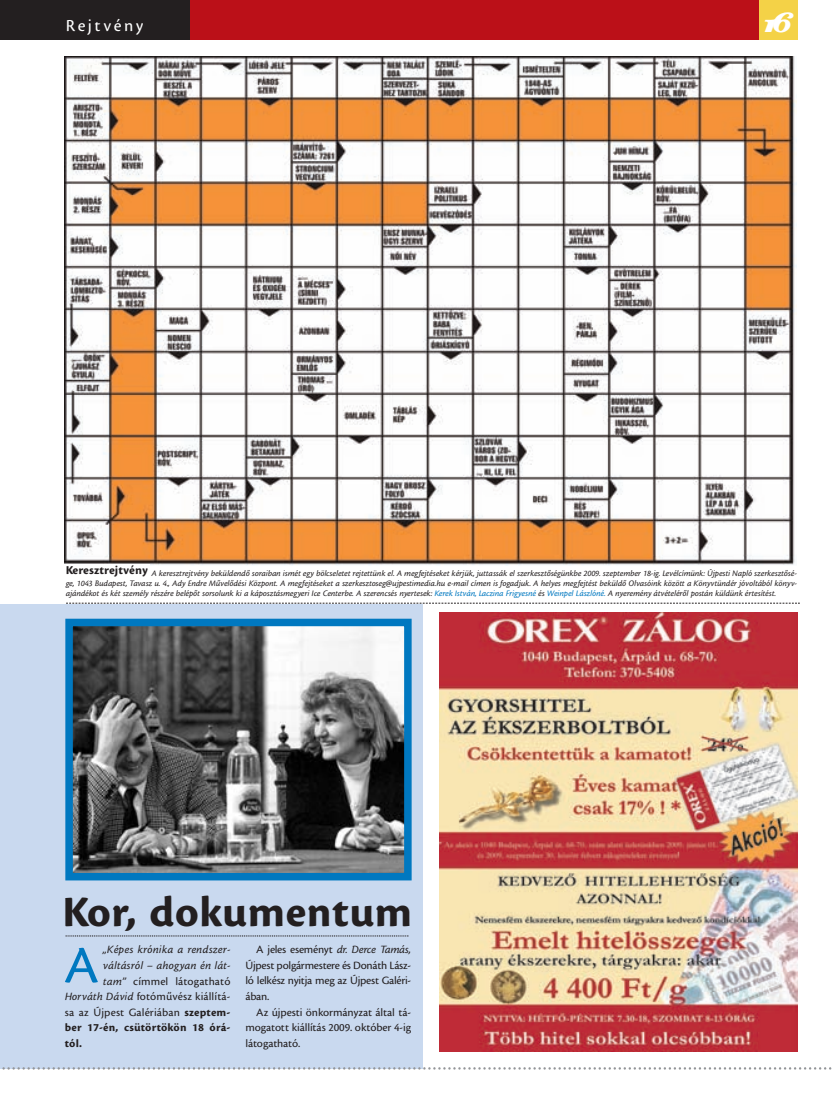
<style>
.page{position:relative;width:833px;height:1110px;background:#fff}
.page>*{position:absolute;margin:0;border:0;box-sizing:border-box;transform-origin:0 0}
.t1{font:55px "Cronos M";color:#0078c0}
.t2{font:700 45px "Cronos M";color:#231f20}
.t3{font:30px "Eclat ICG";color:#fff}
.t4{font:17.5px "Cronos M";letter-spacing:.14em;color:#fff}
.t5{font:700 12.5px "Cronos M";color:#231f20}
.t6{font:11.62px/15.6px "Cronos M";letter-spacing:-.01em;color:#231f20;text-align:justify}
.t7{font:11.62px "Cronos M";letter-spacing:.01em;color:#231f20}
.t8{font:italic 11.62px "Cronos M";letter-spacing:.01em;color:#231f20}
.t9{font:700 11.62px "Cronos M";letter-spacing:.01em;color:#231f20}
.t10{font:italic 8.75px/10px "Cronos M";letter-spacing:-.015em;color:#231f20;text-align:justify}
.s1{color:#0078c0}
.s2{font-style:italic}
.s3{font-weight:700}
</style>
<div class="page">
<div style="left:0;top:603px;width:423px;height:465px;background:#c9d9ef"></div>
<div style="left:188px;top:1px;width:609px;height:39px;background:#bb1018"></div>
<div style="left:758px;top:1px;width:39px;height:39px;background:#f4d247"></div>
<div style="left:0;top:1px;width:190px;height:39px;background:#231f20"></div>
<svg style="left:0;top:1067px;width:832px;height:2px"></svg>
<img style="left:64px;top:56px;width:733px;height:509px">
<div style="left:64px;top:564px;width:86px;height:13px;background:#fff"></div>
<svg style="left:66px;top:602px;width:734px;height:1px"></svg>
<svg style="left:66px;top:935px;width:342px;height:1px"></svg>
<img style="left:440px;top:612px;width:357px;height:438px">
<img style="left:74px;top:627px;width:328px;height:244px">
<div style="left:65px;top:618px;width:346px;height:262px;border:8px solid #0078c0"></div>
<h3 class="t4" style="left:66px;top:18px;width:79px">Rejtvény</h3>
<h3 class="t3" style="left:760px;top:11px;width:32px">16</h3>
<h3 class="t5" style="left:66px;top:564px;width:84px">Keresztrejtvény</h3>
<p class="t10" style="left:66px;top:568px;width:733px;text-indent:86px">A keresztrejtvény beküldendõ soraiban ismét egy bölcseletet rejtettünk el. A megfejtéseket kérjük, juttassák el szerkesztõségünkbe 2009. szeptember 18-ig. Levélcímünk: Újpesti Napló szerkesztõsé&shy;ge, 1043 Budapest, Tavasz u. 4., Ady Endre Mûvelõdési Központ. A megfejtéseket a szerkesztoseg@ujpestimedia.hu e-mail címen is fogadjuk. A helyes megfejtést beküldõ Olvasóink között a Könyvtündér jóvoltából könyv&shy;ajándékot és két személy részére belépõt sorsolunk ki a káposztásmegyeri Ice Centerbe. A szerencsés nyertesek: <span class="s1">Kerek István, Laczina Frigyesné</span> és <span class="s1">Weinpel Lászlóné.</span> A nyeremény átvételérõl postán küldünk értesítést.</p>
<h2 class="t2" style="left:62px;top:893px;width:352px">Kor, dokumentum</h2>
<h1 class="t1" style="left:64px;top:942px;width:37px">A</h1>
<h3 class="t6" style="left:245px;top:941px;width:167px;text-indent:11px">A jeles eseményt <span class="s2">dr. Derce Tamás, </span>Újpest polgármestere és Donáth Lász&shy;ló lelkész nyitja meg az Újpest Galéri&shy;ában.</h3>
<h3 class="t6" style="left:245px;top:1004px;width:167px;text-indent:11px">Az újpesti önkormányzat által tá&shy;mogatott kiállítás 2009. október 4-ig látogatható.</h3>
<h3 class="t8" style="left:103px;top:944px;width:129px">„Képes krónika a rendszer-</h3>
<h3 class="t8" style="left:103px;top:960px;width:129px">váltásról – ahogyan én lát-</h3>
<h3 class="t7" style="left:103px;top:975px;width:129px"><span class="s2">tam”</span> címmel látogatható</h3>
<h3 class="t7" style="left:65px;top:991px;width:167px"><span class="s2">Horváth Dávid</span> fotómûvész kiállítá-</h3>
<h3 class="t7" style="left:65px;top:1007px;width:167px">sa az Újpest Galériában <span class="s3">szeptem-</span></h3>
<h3 class="t9" style="left:65px;top:1022px;width:167px">ber 17-én, csütörtökön 18 órá-</h3>
<h3 class="t9" style="left:65px;top:1038px;width:19px">tól.</h3>
</div>
